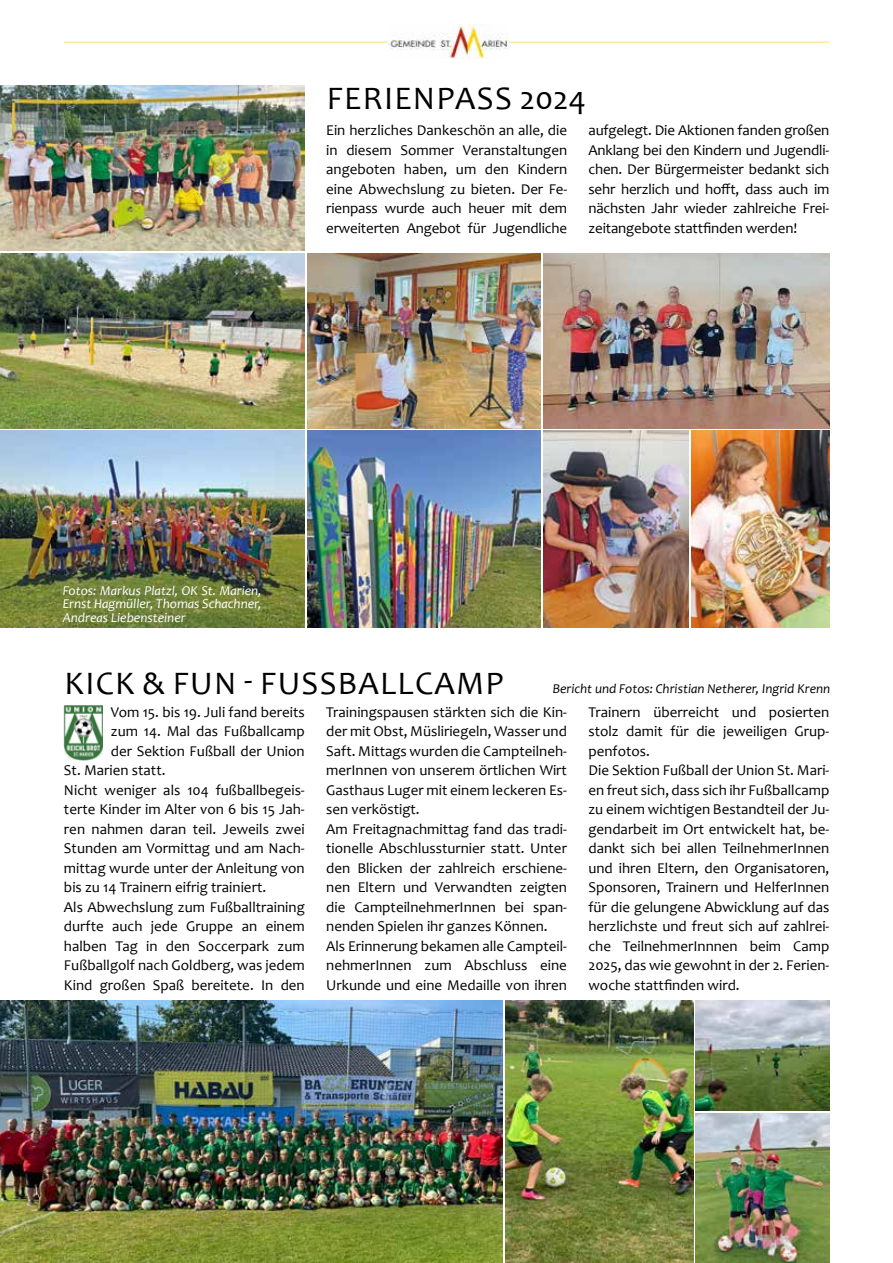
<style>
.page{position:relative;width:893px;height:1263px;background:#fff}
.page>*{position:absolute;margin:0;border:0;box-sizing:border-box;transform-origin:0 0}
.t1{font:33px "Candara";letter-spacing:.04em;color:#000}
.t2{font:15px/19.5px "Candara";color:#000}
.t3{font:italic 13.5px/13.5px "Candara";color:#fff;text-align:justify}
.t4{font:italic 13.5px "Candara";color:#000}
</style>
<div class="page">
<hr style="left:64px;top:41px;width:765px;height:2px;background:#ffe9a1">
<img style="left:388px;top:24px;width:120px;height:34px">
<img style="left:0;top:1000px;width:503px;height:263px">
<img style="left:64px;top:705px;width:38px;height:55px">
<img style="left:308px;top:431px;width:232px;height:196px">
<img style="left:0;top:431px;width:305px;height:196px">
<img style="left:543px;top:253px;width:286px;height:175px">
<img style="left:308px;top:253px;width:232px;height:175px">
<img style="left:0;top:85px;width:305px;height:165px">
<img style="left:691px;top:431px;width:138px;height:196px">
<img style="left:0;top:253px;width:305px;height:175px">
<img style="left:505px;top:1000px;width:188px;height:263px">
<img style="left:695px;top:1113px;width:134px;height:150px">
<img style="left:695px;top:1000px;width:134px;height:110px">
<img style="left:543px;top:431px;width:145px;height:196px">
<h1 class="t1" style="left:327px;top:78px;width:261px">FERIENPASS 2024</h1>
<p class="t2" style="left:326px;top:120px;width:242px;text-align:justify">Ein herzliches Dankeschön an alle, die in diesem Sommer Veranstaltungen angeboten haben, um den Kindern eine Abwechslung zu bieten. Der Fe&shy;rienpass wurde auch heuer mit dem erweiterten Angebot für Jugendliche</p>
<p class="t2" style="left:588px;top:120px;width:242px;text-align:justify">aufgelegt. Die Aktionen fanden großen Anklang bei den Kindern und Jugendli&shy;chen. Der Bürgermeister bedankt sich sehr herzlich und hofft, dass auch im nächsten Jahr wieder zahlreiche Frei&shy;zeitangebote stattfinden werden!</p>
<p class="t3" style="left:63px;top:583px;width:200px">Fotos: Markus Platzl, OK St. Marien, Ernst Hagmüller, Thomas Schachner, Andreas Liebensteiner</p>
<h1 class="t1" style="left:65px;top:662px;width:441px">KICK &amp; FUN - FUSSBALLCAMP</h1>
<p class="t4" style="left:553px;top:680px;width:279px">Bericht und Fotos: Christian Netherer, Ingrid Krenn</p>
<p class="t2" style="left:111px;top:702px;width:195px">Vom 15. bis 19. Juli fand bereits</p>
<p class="t2" style="left:111px;top:721px;width:195px">zum 14. Mal das Fußballcamp</p>
<p class="t2" style="left:111px;top:741px;width:195px">der Sektion Fußball der Union</p>
<p class="t2" style="left:64px;top:760px;width:103px">St. Marien statt.</p>
<p class="t2" style="left:64px;top:780px;width:242px">Nicht weniger als 104 fußballbegeis-</p>
<p class="t2" style="left:64px;top:799px;width:242px">terte Kinder im Alter von 6 bis 15 Jah-</p>
<p class="t2" style="left:64px;top:819px;width:242px">ren nahmen daran teil. Jeweils zwei</p>
<p class="t2" style="left:64px;top:838px;width:242px">Stunden am Vormittag und am Nach-</p>
<p class="t2" style="left:64px;top:858px;width:242px">mittag wurde unter der Anleitung von</p>
<p class="t2" style="left:64px;top:877px;width:204px">bis zu 14 Trainern eifrig trainiert.</p>
<p class="t2" style="left:64px;top:897px;width:242px">Als Abwechslung zum Fußballtraining</p>
<p class="t2" style="left:64px;top:916px;width:242px">durfte auch jede Gruppe an einem</p>
<p class="t2" style="left:64px;top:936px;width:242px">halben Tag in den Soccerpark zum</p>
<p class="t2" style="left:64px;top:955px;width:242px">Fußballgolf nach Goldberg, was jedem</p>
<p class="t2" style="left:64px;top:975px;width:242px">Kind großen Spaß bereitete. In den</p>
<p class="t2" style="left:326px;top:702px;width:242px">Trainingspausen stärkten sich die Kin&shy;der mit Obst, Müsliriegeln, Wasser und Saft. Mittags wurden die Campteilneh&shy;merInnen von unserem örtlichen Wirt Gasthaus Luger mit einem leckeren Es&shy;sen verköstigt.<br>Am Freitagnachmittag fand das tradi&shy;tionelle Abschlussturnier statt. Unter den Blicken der zahlreich erschiene&shy;nen Eltern und Verwandten zeigten die CampteilnehmerInnen bei span&shy;nenden Spielen ihr ganzes Können.<br>Als Erinnerung bekamen alle Campteil&shy;nehmerInnen zum Abschluss eine Urkunde und eine Medaille von ihren</p>
<p class="t2" style="left:588px;top:702px;width:242px">Trainern überreicht und posierten stolz damit für die jeweiligen Grup&shy;penfotos.<br>Die Sektion Fußball der Union St. Mari&shy;en freut sich, dass sich ihr Fußballcamp zu einem wichtigen Bestandteil der Ju&shy;gendarbeit im Ort entwickelt hat, be&shy;dankt sich bei allen TeilnehmerInnen und ihren Eltern, den Organisatoren, Sponsoren, Trainern und HelferInnen für die gelungene Abwicklung auf das herzlichste und freut sich auf zahlrei&shy;che TeilnehmerInnnen beim Camp 2025, das wie gewohnt in der 2. Ferien&shy;woche stattfinden wird.</p>
</div>
